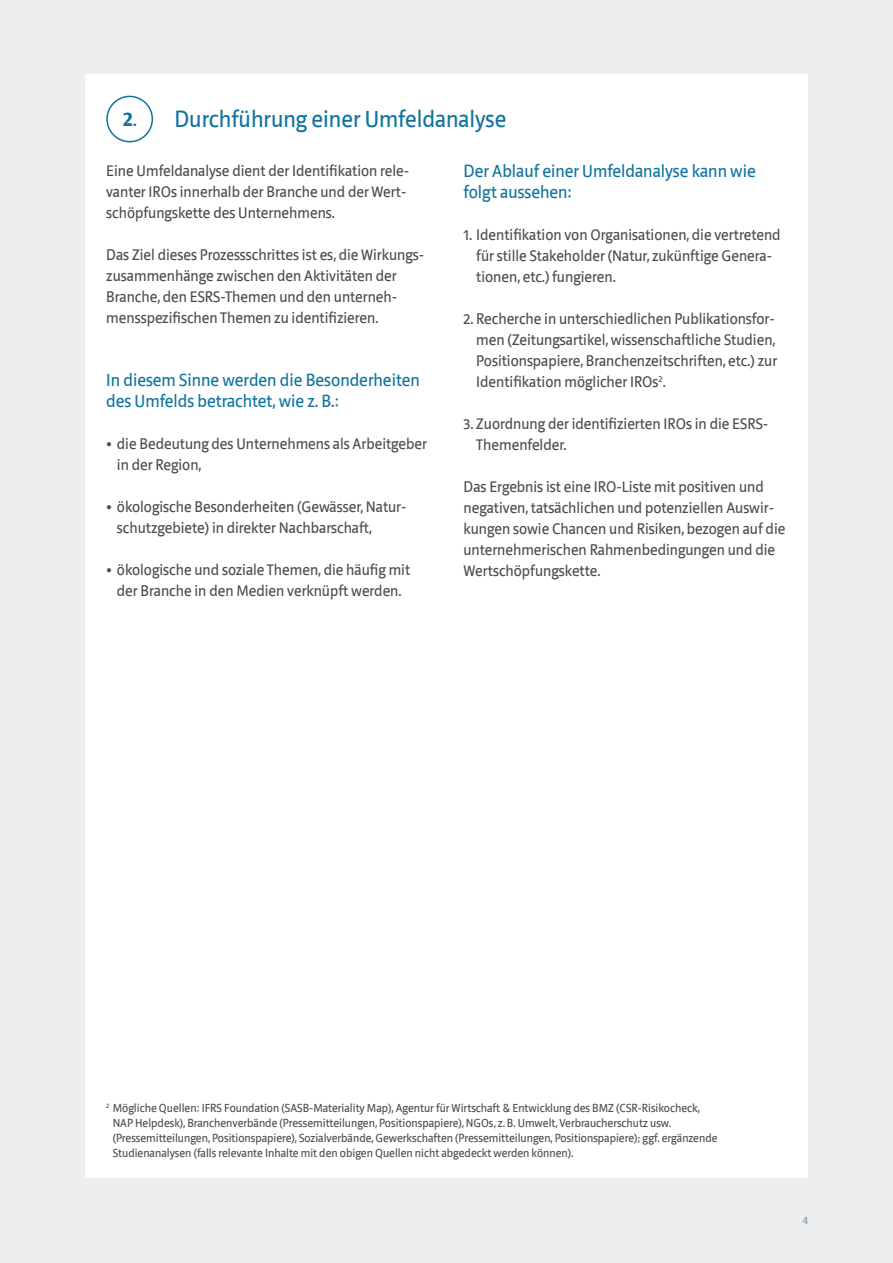
<style>
.page{position:relative;width:893px;height:1263px;background:#eceef0}
.page>*{position:absolute;margin:0;border:0;box-sizing:border-box;transform-origin:0 0}
.t1{font:24px "Riga";color:#10749e}
.t2{font:700 19.5px "Tundra Offc";color:#10749e}
.t3{font:18px/21px "Riga";color:#10749e}
.t4{font:15.75px/21px "Riga";color:#4b4c4d}
.t5{font:12px/15px "Riga";color:#4b4c4d}
.t6{font:500 10.5px "Tundra Offc";color:#808f99}
.s1{font-weight:500}
</style>
<div class="page">
<div style="left:85px;top:74px;width:723px;height:1104px;background:#fff"></div>
<div style="left:106px;top:96px;width:47px;height:46px;border:2px solid #10749e;border-radius:50%"></div>
<p class="t1" style="left:174px;top:106px;width:333px">Durchführung einer Umfeldanalyse</p>
<p class="t3" style="left:463px;top:161px;width:294px">Der Ablauf einer Umfeldanalyse kann wie folgt aussehen:</p>
<p class="t4" style="left:476px;top:225px;width:306px;text-indent:-13px">1. Identifikation von Organisationen, die vertretend für stille Stakeholder (Natur, zukünftige Genera&shy;tionen, etc.) fungieren.</p>
<p class="t4" style="left:476px;top:309px;width:302px;text-indent:-13px">2. Recherche in unterschiedlichen Publikationsfor&shy;men (Zeitungsartikel, wissenschaftliche Studien, Positionspapiere, Branchenzeitschriften, etc.) zur Identifikation möglicher IROs<sup>2</sup>.</p>
<p class="t4" style="left:476px;top:414px;width:294px;text-indent:-13px">3. Zuordnung der identifizierten IROs in die ESRS-<br>Themenfelder.</p>
<p class="t4" style="left:463px;top:477px;width:323px">Das Ergebnis ist eine IRO-Liste mit positiven und negativen, tatsächlichen und potenziellen Auswir&shy;kungen sowie Chancen und Risiken, bezogen auf die unternehmerischen Rahmenbedingungen und die Wertschöpfungskette.</p>
<p class="t2" style="left:123px;top:108px;width:16px">2<span class="s1">.</span></p>
<p class="t4" style="left:106px;top:160px;width:305px">Eine Umfeldanalyse dient der Identifikation rele&shy;vanter IROs innerhalb der Branche und der Wert&shy;schöpfungskette des Unternehmens.</p>
<p class="t4" style="left:106px;top:244px;width:319px">Das Ziel dieses Prozessschrittes ist es, die Wirkungs&shy;zusammenhänge zwischen den Aktivitäten der Branche, den ESRS-Themen und den unterneh&shy;mensspezifischen Themen zu identifizieren.</p>
<p class="t3" style="left:106px;top:370px;width:315px">In diesem Sinne werden die Besonderheiten des Umfelds betrachtet, wie z. B.:</p>
<p class="t4" style="left:117px;top:433px;width:312px;text-indent:-11px">• die Bedeutung des Unternehmens als Arbeitgeber in der Region,</p>
<p class="t4" style="left:117px;top:496px;width:291px;text-indent:-11px">• ökologische Besonderheiten (Gewässer, Natur&shy;schutzgebiete) in direkter Nachbarschaft,</p>
<p class="t4" style="left:106px;top:559px;width:305px;text-align:center">• ökologische und soziale Themen, die häufig mit der Branche in den Medien verknüpft werden.</p>
<p class="t5" style="left:113px;top:1100px;width:606px;text-indent:-6px"><sup>2</sup> Mögliche Quellen: IFRS Foundation (SASB-Materiality Map), Agentur für Wirtschaft &amp; Entwicklung des BMZ (CSR-Risikocheck, NAP Helpdesk), Branchenverbände (Pressemitteilungen, Positionspapiere), NGOs, z. B. Umwelt, Verbraucherschutz usw. (Pressemitteilungen, Positionspapiere), Sozialverbände, Gewerkschaften (Pressemitteilungen, Positionspapiere); ggf. ergänzende Studienanalysen (falls relevante Inhalte mit den obigen Quellen nicht abgedeckt werden können).</p>
<p class="t6" style="left:803px;top:1215px;width:7px">4</p>
</div>
